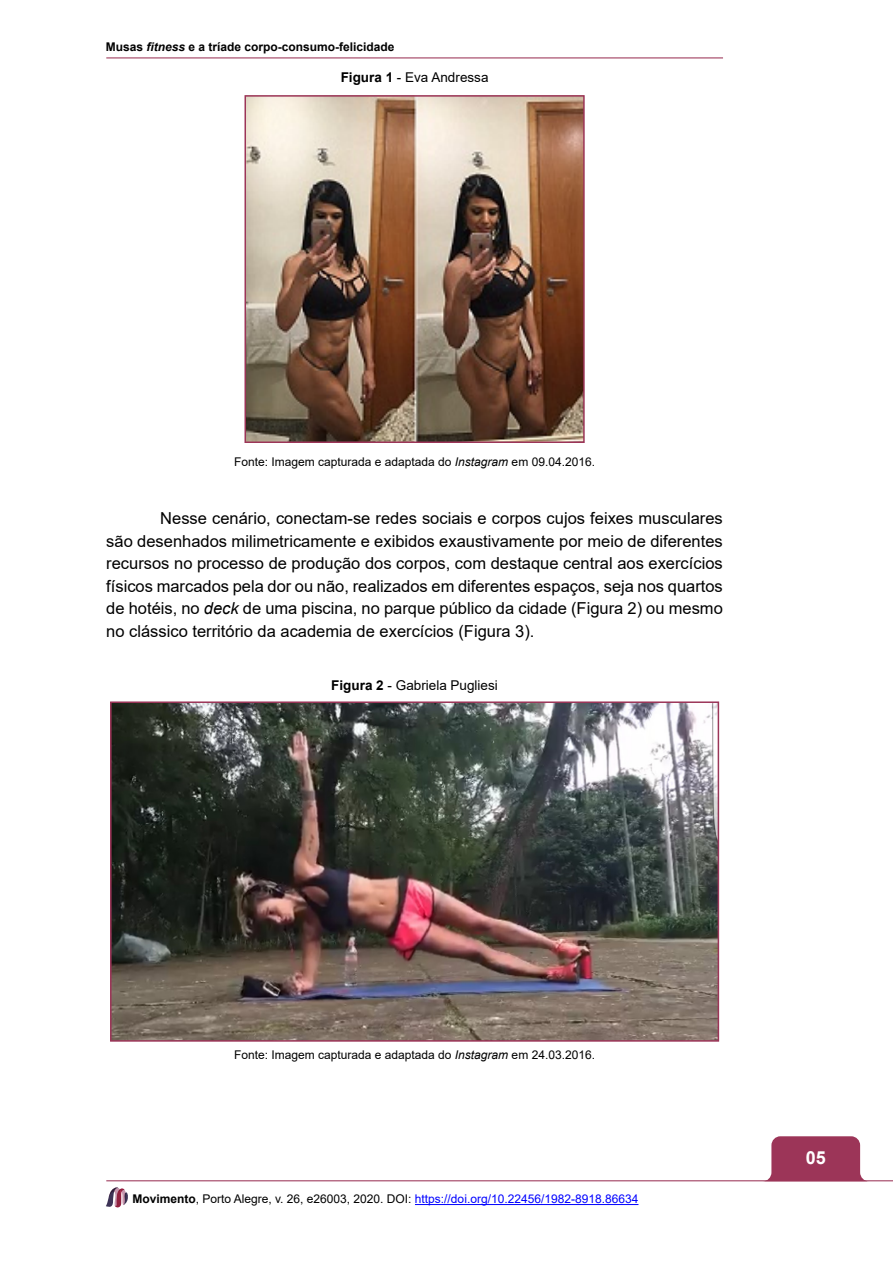
<style>
.page{position:relative;width:893px;height:1263px;background:#fff}
.page>*{position:absolute;margin:0;border:0;box-sizing:border-box;transform-origin:0 0}
.t1{font:700 18px "Arial";color:#fff}
.t2{font:16.5px/22.5px "Arial";color:#000;text-align:justify}
.t3{font:13.5px "Arial";color:#000}
.t4{font:12px "Arial";color:#000}
.t5{font:12px "Arial";color:#00f}
.t6{font:700 12px "Arial";color:#000}
.s1{font-style:italic}
.s2{font-weight:700}
.s3{font-weight:700;color:#000}
.s4{color:#000}
</style>
<div class="page">
<svg style="left:767px;top:1136px;width:97px;height:44px;background:#a54867"></svg>
<hr style="left:415px;top:1204px;width:223px;height:1px;background:#00f">
<svg style="left:106px;top:1187px;width:22px;height:20px"></svg>
<hr style="left:106px;top:1180px;width:787px;height:1px;background:#9c3558">
<hr style="left:106px;top:57px;width:617px;height:1px;background:#9c3558">
<img style="left:247px;top:98px;width:335px;height:342px">
<div style="left:244px;top:95px;width:341px;height:348px;border:2px solid #9c3558"></div>
<img style="left:113px;top:704px;width:603px;height:335px">
<div style="left:110px;top:701px;width:609px;height:341px;border:2px solid #9c3558"></div>
<p class="t6" style="left:106px;top:38px;width:290px">Musas <span class="s1">fitness</span> e a tríade corpo-consumo-felicidade</p>
<p class="t3" style="left:341px;top:68px;width:149px"><span class="s2">Figura 1</span> - Eva Andressa</p>
<p class="t4" style="left:234px;top:454px;width:362px">Fonte: Imagem capturada e adaptada do <span class="s1">Instagram</span> em 09.04.2016.</p>
<p class="t2" style="left:106px;top:507px;width:618px;text-indent:54px">Nesse cenário, conectam-se redes sociais e corpos cujos feixes musculares são desenhados milimetricamente e exibidos exaustivamente por meio de diferentes recursos no processo de produção dos corpos, com destaque central aos exercícios físicos marcados pela dor ou não, realizados em diferentes espaços, seja nos quartos de hotéis, no <span class="s1">deck</span> de uma piscina, no parque público da cidade (Figura 2) ou mesmo no clássico território da academia de exercícios (Figura 3).</p>
<p class="t3" style="left:331px;top:676px;width:168px"><span class="s2">Figura 2</span> - Gabriela Pugliesi</p>
<p class="t4" style="left:234px;top:1047px;width:362px">Fonte: Imagem capturada e adaptada do <span class="s1">Instagram</span> em 24.03.2016.</p>
<p class="t5" style="left:132px;top:1191px;width:508px"><span class="s3">Movimento</span><span class="s4">, Porto Alegre, v. 26, e26003, 2020. DOI:</span> https://doi.org/10.22456/1982-8918.86634</p>
<p class="t1" style="left:806px;top:1145px;width:22px">05</p>
</div>
